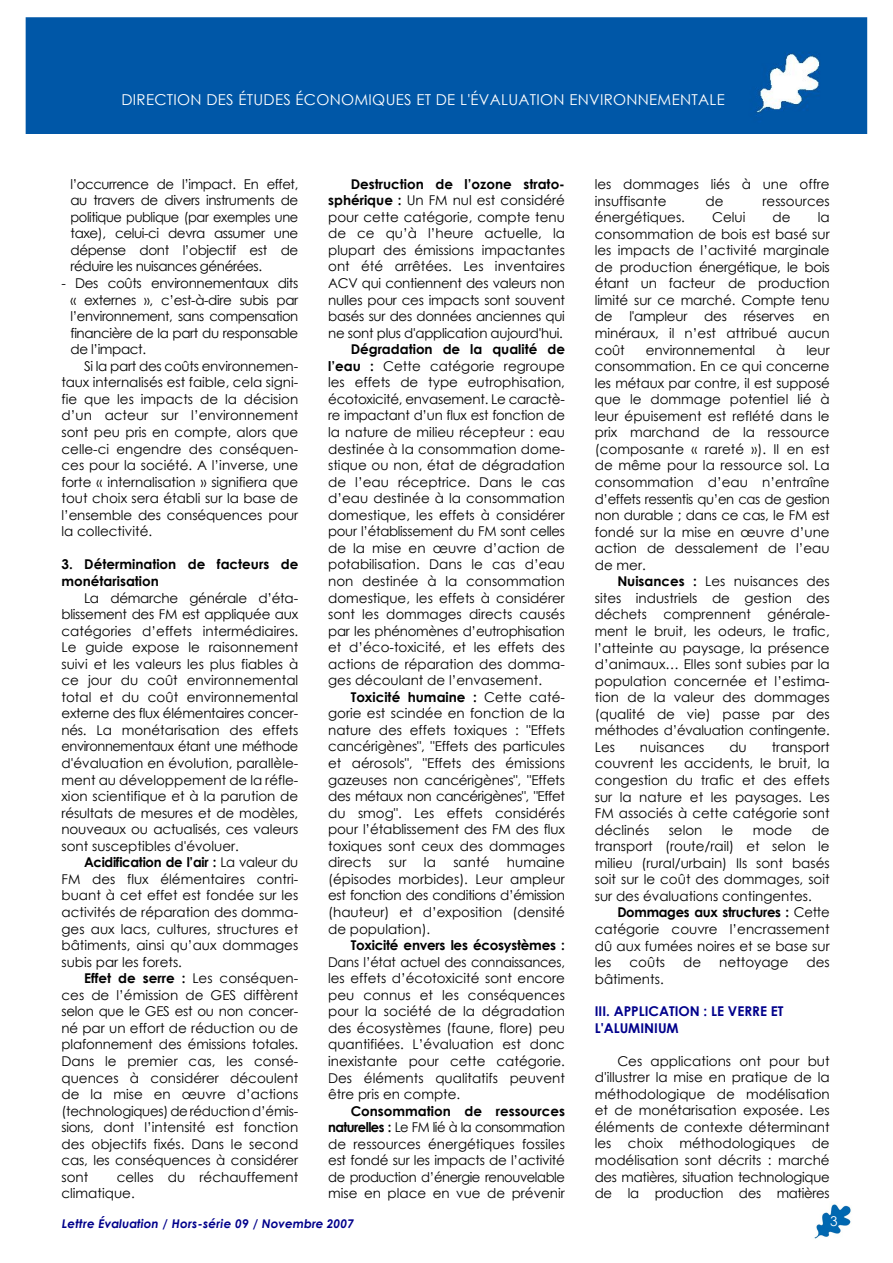
<style>
.page{position:relative;width:893px;height:1263px;background:#fff}
.page>*{position:absolute;margin:0;border:0;box-sizing:border-box;transform-origin:0 0}
.t1{font:15px "Century Gothic";letter-spacing:.02em;color:#fff}
.t2{font:13.5px/16.5px "Century Gothic";color:#000;text-align:justify}
.t3{font:700 13.5px/16.5px "Century Gothic";color:#000}
.t4{font:700 13.5px/16.5px "Century Gothic";color:#00008b}
.t5{font:700 13.5px "Century Gothic";letter-spacing:-.02em;color:#000}
.t6{font:13.5px "Century Gothic";color:#fff}
.t7{font:italic 700 12px "Century Gothic";color:#00008b}
.s1{font-weight:700}
</style>
<div class="page">
<img style="left:814px;top:1204px;width:37px;height:35px">
<div style="left:26px;top:17px;width:841px;height:117px;background:#0057a7"></div>
<p class="t1" style="left:121px;top:91px;width:605px">DIRECTION DES ÉTUDES ÉCONOMIQUES ET DE L'ÉVALUATION ENVIRONNEMENTALE</p>
<p class="t2" style="left:70px;top:176px;width:229px">l’occurrence de l’impact. En effet, au travers de divers instruments de politique publique (par exemples une taxe), celui-ci devra assumer une dépense dont l’objectif est de réduire les nuisances générées.</p>
<p class="t2" style="left:70px;top:275px;width:229px;text-indent:-9px">- Des coûts environnementaux dits « externes », c’est-à-dire subis par l’environnement, sans compensation financière de la part du responsable de l’impact.</p>
<p class="t2" style="left:62px;top:358px;width:238px;text-indent:22px">Si la part des coûts environnemen&shy;taux internalisés est faible, cela signi&shy;fie que les impacts de la décision d’un acteur sur l’environnement sont peu pris en compte, alors que celle-ci engendre des conséquen&shy;ces pour la société. A l’inverse, une forte « internalisation » signifiera que tout choix sera établi sur la base de l’ensemble des conséquences pour la collectivité.</p>
<p class="t3" style="left:62px;top:556px;width:238px">3. Détermination de facteurs de monétarisation</p>
<p class="t2" style="left:62px;top:590px;width:238px;text-indent:22px">La démarche générale d’éta&shy;blissement des FM est appliquée aux catégories d’effets intermédiaires.<br>Le guide expose le raisonnement suivi et les valeurs les plus fiables à ce jour du coût environnemental total et du coût environnemental externe des flux élémentaires concer&shy;nés. La monétarisation des effets environnementaux étant une méthode d'évaluation en évolution, parallèle&shy;ment au développement de la réfle&shy;xion scientifique et à la parution de résultats de mesures et de modèles, nouveaux ou actualisés, ces valeurs sont susceptibles d'évoluer.</p>
<p class="t2" style="left:62px;top:854px;width:238px;text-indent:22px"><span class="s1">Acidification de l’air :</span> La valeur du FM des flux élémentaires contri&shy;buant à cet effet est fondée sur les activités de réparation des domma&shy;ges aux lacs, cultures, structures et bâtiments, ainsi qu’aux dommages subis par les forets.</p>
<p class="t2" style="left:62px;top:970px;width:238px;text-indent:22px"><span class="s1">Effet de serre :</span> Les conséquen&shy;ces de l’émission de GES diffèrent selon que le GES est ou non concer&shy;né par un effort de réduction ou de plafonnement des émissions totales.<br>Dans le premier cas, les consé&shy;quences à considérer découlent de la mise en œuvre d’actions (technologiques) de réduction d’émis&shy;sions, dont l’intensité est fonction des objectifs fixés. Dans le second cas, les conséquences à considérer sont</p>
<p class="t2" style="left:62px;top:1169px;width:238px;text-indent:55px">celles du réchauffement climatique.</p>
<p class="t2" style="left:328px;top:176px;width:238px;text-indent:22px"><span class="s1">Destruction de l’ozone strato&shy;sphérique :</span> Un FM nul est considéré pour cette catégorie, compte tenu de ce qu’à l’heure actuelle, la plupart des émissions impactantes ont été arrêtées. Les inventaires ACV qui contiennent des valeurs non nulles pour ces impacts sont souvent basés sur des données anciennes qui ne sont plus d'application aujourd'hui.</p>
<p class="t2" style="left:328px;top:341px;width:238px;text-indent:22px"><span class="s1">Dégradation de la qualité de l’eau :</span> Cette catégorie regroupe les effets de type eutrophisation, écotoxicité, envasement. Le caractè&shy;re impactant d’un flux est fonction de la nature de milieu récepteur : eau destinée à la consommation dome&shy;stique ou non, état de dégradation de l’eau réceptrice. Dans le cas d’eau destinée à la consommation domestique, les effets à considérer pour l’établissement du FM sont celles de la mise en œuvre d’action de potabilisation. Dans le cas d’eau non destinée à la consommation domestique, les effets à considérer sont les dommages directs causés par les phénomènes d’eutrophisation et d’éco-toxicité, et les effets des actions de réparation des domma&shy;ges découlant de l’envasement.</p>
<p class="t2" style="left:328px;top:689px;width:238px;text-indent:22px"><span class="s1">Toxicité humaine :</span> Cette caté&shy;gorie est scindée en fonction de la nature des effets toxiques : "Effets cancérigènes", "Effets des particules et aérosols", "Effets des émissions gazeuses non cancérigènes", "Effets des métaux non cancérigènes", "Effet du smog". Les effets considérés pour l’établissement des FM des flux toxiques sont ceux des dommages directs</p>
<p class="t2" style="left:389px;top:854px;width:19px">sur</p>
<p class="t2" style="left:424px;top:854px;width:13px">la</p>
<p class="t2" style="left:453px;top:854px;width:38px">santé</p>
<p class="t2" style="left:328px;top:854px;width:238px;text-indent:179px">humaine (épisodes morbides). Leur ampleur est fonction des conditions d’émission (hauteur) et d’exposition (densité de population).</p>
<p class="t5" style="left:351px;top:937px;width:216px">Toxicité envers les écosystèmes :</p>
<p class="t2" style="left:328px;top:954px;width:238px">Dans l’état actuel des connaissances, les effets d’écotoxicité sont encore peu connus et les conséquences pour la société de la dégradation des écosystèmes (faune, flore) peu quantifiées. L’évaluation est donc inexistante pour cette catégorie.<br>Des éléments qualitatifs peuvent être pris en compte.</p>
<p class="t2" style="left:328px;top:1103px;width:238px;text-indent:22px"><span class="s1">Consommation de ressources naturelles :</span> Le FM lié à la consommation de ressources énergétiques fossiles est fondé sur les impacts de l’activité de production d’énergie renouvelable mise en place en vue de prévenir</p>
<p class="t7" style="left:62px;top:1217px;width:293px">Lettre Évaluation / Hors-série 09 / Novembre 2007</p>
<p class="t2" style="left:595px;top:176px;width:236px">les dommages liés à une offre insuffisante</p>
<p class="t2" style="left:705px;top:193px;width:20px">de</p>
<p class="t2" style="left:763px;top:193px;width:69px">ressources</p>
<p class="t2" style="left:595px;top:209px;width:92px">énergétiques.</p>
<p class="t2" style="left:712px;top:209px;width:35px">Celui</p>
<p class="t2" style="left:773px;top:209px;width:20px">de</p>
<p class="t2" style="left:595px;top:209px;width:236px;text-indent:223px">la consommation de bois est basé sur les impacts de l’activité marginale de production énergétique, le bois étant un facteur de production limité sur ce marché. Compte tenu de l'ampleur des réserves</p>
<p class="t2" style="left:595px;top:309px;width:236px;text-indent:218px">en minéraux, il n’est attribué aucun coût</p>
<p class="t2" style="left:646px;top:342px;width:111px">environnemental</p>
<p class="t2" style="left:776px;top:342px;width:11px">à</p>
<p class="t2" style="left:595px;top:342px;width:236px;text-indent:212px">leur consommation. En ce qui concerne les métaux par contre, il est supposé que le dommage potentiel lié à leur épuisement est reflété dans le prix marchand de la ressource (composante « rareté »). Il en est de même pour la ressource sol. La consommation d’eau n’entraîne d’effets ressentis qu’en cas de gestion non durable ; dans ce cas, le FM est fondé sur la mise en œuvre d’une action de dessalement de l’eau de mer.</p>
<p class="t2" style="left:595px;top:573px;width:237px;text-indent:22px"><span class="s1">Nuisances :</span> Les nuisances des sites industriels de gestion des déchets comprennent générale&shy;ment le bruit, les odeurs, le trafic, l’atteinte au paysage, la présence d’animaux… Elles sont subies par la population concernée et l’estima&shy;tion de la valeur des dommages (qualité de vie) passe par des méthodes d’évaluation contingente.<br>Les</p>
<p class="t2" style="left:640px;top:739px;width:66px">nuisances</p>
<p class="t2" style="left:729px;top:739px;width:19px">du</p>
<p class="t2" style="left:595px;top:739px;width:236px;text-indent:177px">transport couvrent les accidents, le bruit, la congestion du trafic et des effets sur la nature et les paysages. Les FM associés à cette catégorie sont déclinés</p>
<p class="t2" style="left:595px;top:822px;width:236px;text-indent:217px">de transport (route/rail) et selon le milieu (rural/urbain) Ils sont basés soit sur le coût des dommages, soit sur des évaluations contingentes.</p>
<p class="t2" style="left:595px;top:904px;width:236px;text-indent:22px"><span class="s1">Dommages aux structures :</span> Cette catégorie couvre l’encrassement dû aux fumées noires et se base sur les</p>
<p class="t2" style="left:669px;top:822px;width:35px">selon</p>
<p class="t2" style="left:722px;top:822px;width:13px">le</p>
<p class="t2" style="left:753px;top:822px;width:41px">mode</p>
<p class="t2" style="left:629px;top:954px;width:37px">coûts</p>
<p class="t2" style="left:683px;top:954px;width:20px">de</p>
<p class="t2" style="left:719px;top:954px;width:71px">nettoyage</p>
<p class="t2" style="left:806px;top:954px;width:25px">des</p>
<p class="t2" style="left:595px;top:971px;width:70px">bâtiments.</p>
<p class="t4" style="left:595px;top:1003px;width:190px">III. APPLICATION : LE VERRE ET<br>L'ALUMINIUM</p>
<p class="t2" style="left:595px;top:1053px;width:236px;text-indent:22px">Ces applications ont pour but d'illustrer la mise en pratique de la méthodologique de modélisation et de monétarisation exposée. Les éléments de contexte déterminant les choix méthodologiques de modélisation sont décrits : marché des matières, situation technologique de la production des matières</p>
<p class="t6" style="left:830px;top:1213px;width:9px">3</p>
</div>
